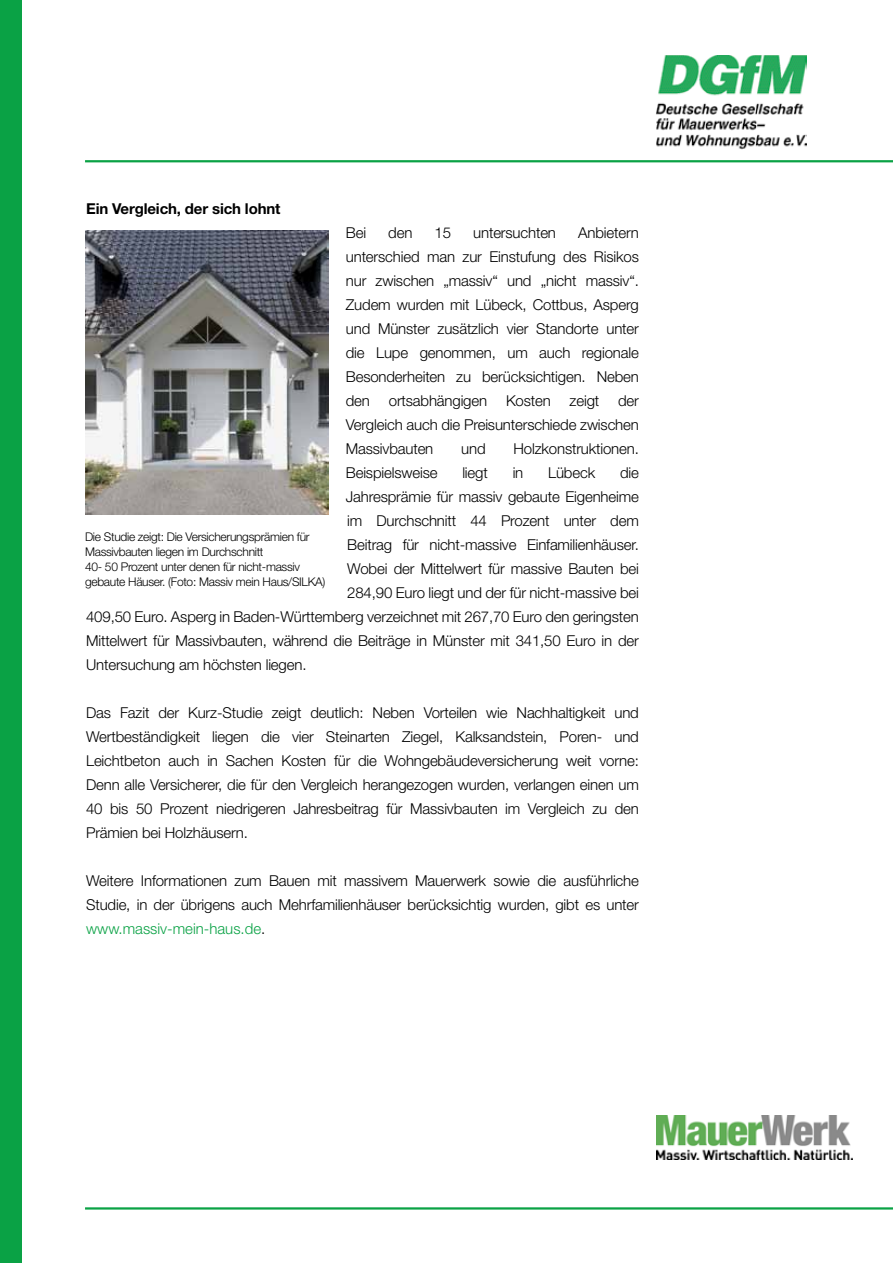
<style>
.page{position:relative;width:893px;height:1263px;background:#fff}
.page>*{position:absolute;margin:0;border:0;box-sizing:border-box;transform-origin:0 0}
.t1{font:300 15px/24px "Helvetica Neue";letter-spacing:-.01em;color:#000;text-align:justify}
.t2{font:700 15px "Helvetica Neue";letter-spacing:-.01em;color:#000}
.t3{font:300 12px/15px "Helvetica Neue";letter-spacing:-.025em;color:#000}
.s1{color:#0aa245}
</style>
<div class="page">
<img style="left:656px;top:55px;width:150px;height:95px">
<hr style="left:85px;top:160px;width:808px;height:2px;background:#0aa245">
<div style="left:0;top:0;width:21px;height:1263px;background:#0aa245"></div>
<hr style="left:85px;top:1207px;width:808px;height:2px;background:#0aa245">
<img style="left:657px;top:1115px;width:196px;height:45px">
<img style="left:85px;top:230px;width:244px;height:284px">
<p class="t2" style="left:86px;top:199px;width:196px">Ein Vergleich, der sich lohnt</p>
<p class="t1" style="left:346px;top:220px;width:295px;text-indent:232px">Anbietern unterschied man zur Einstufung des Risikos nur zwischen „massiv“ und „nicht massiv“.<br>Zudem wurden mit Lübeck, Cottbus, Asperg und Münster zusätzlich vier Standorte unter die Lupe genommen, um auch regionale Besonderheiten zu berücksichtigen. Neben den</p>
<p class="t1" style="left:346px;top:220px;width:22px">Bei</p>
<p class="t1" style="left:388px;top:220px;width:26px">den</p>
<p class="t1" style="left:435px;top:220px;width:18px">15</p>
<p class="t1" style="left:473px;top:220px;width:84px">untersuchten</p>
<p class="t1" style="left:346px;top:388px;width:295px;text-indent:272px">der Vergleich auch die Preisunterschiede zwischen Massivbauten</p>
<p class="t1" style="left:389px;top:388px;width:100px">ortsabhängigen</p>
<p class="t1" style="left:506px;top:388px;width:46px">Kosten</p>
<p class="t1" style="left:570px;top:388px;width:31px">zeigt</p>
<p class="t1" style="left:461px;top:436px;width:26px">und</p>
<p class="t1" style="left:513px;top:436px;width:127px">Holzkonstruktionen.</p>
<p class="t1" style="left:346px;top:460px;width:93px">Beispielsweise</p>
<p class="t1" style="left:462px;top:460px;width:27px">liegt</p>
<p class="t1" style="left:513px;top:460px;width:12px">in</p>
<p class="t1" style="left:548px;top:460px;width:49px">Lübeck</p>
<p class="t1" style="left:620px;top:460px;width:20px">die</p>
<p class="t1" style="left:346px;top:484px;width:295px">Jahresprämie für massiv gebaute Eigenheime</p>
<p class="t1" style="left:347px;top:508px;width:293px">im Durchschnitt 44 Prozent unter dem</p>
<p class="t1" style="left:347px;top:532px;width:293px">Beitrag für nicht-massive Einfamilienhäuser.</p>
<p class="t1" style="left:347px;top:556px;width:293px">Wobei der Mittelwert für massive Bauten bei</p>
<p class="t1" style="left:347px;top:580px;width:293px">284,90 Euro liegt und der für nicht-massive bei</p>
<p class="t1" style="left:86px;top:604px;width:554px">409,50 Euro. Asperg in Baden-Württemberg verzeichnet mit 267,70 Euro den geringsten</p>
<p class="t1" style="left:86px;top:628px;width:554px">Mittelwert für Massivbauten, während die Beiträge in Münster mit 341,50 Euro in der</p>
<p class="t1" style="left:86px;top:652px;width:222px">Untersuchung am höchsten liegen.</p>
<p class="t1" style="left:86px;top:700px;width:554px">Das Fazit der Kurz-Studie zeigt deutlich: Neben Vorteilen wie Nachhaltigkeit und Wertbeständigkeit liegen die vier Steinarten Ziegel, Kalksandstein, Poren- und Leichtbeton auch in Sachen Kosten für die Wohngebäudeversicherung weit vorne:<br>Denn alle Versicherer, die für den Vergleich herangezogen wurden, verlangen einen um 40 bis 50 Prozent niedrigeren Jahresbeitrag für Massivbauten im Vergleich zu den Prämien bei Holzhäusern.</p>
<p class="t1" style="left:86px;top:868px;width:554px">Weitere Informationen zum Bauen mit massivem Mauerwerk sowie die ausführliche Studie, in der übrigens auch Mehrfamilienhäuser berücksichtig wurden, gibt es unter <span class="s1">www.massiv-mein-haus.de</span>.</p>
<p class="t3" style="left:85px;top:529px;width:242px">Die Studie zeigt: Die Versicherungsprämien für Massivbauten liegen im Durchschnitt<br>40- 50 Prozent unter denen für nicht-massiv gebaute Häuser. (Foto: Massiv mein Haus/SILKA)</p>
</div>
